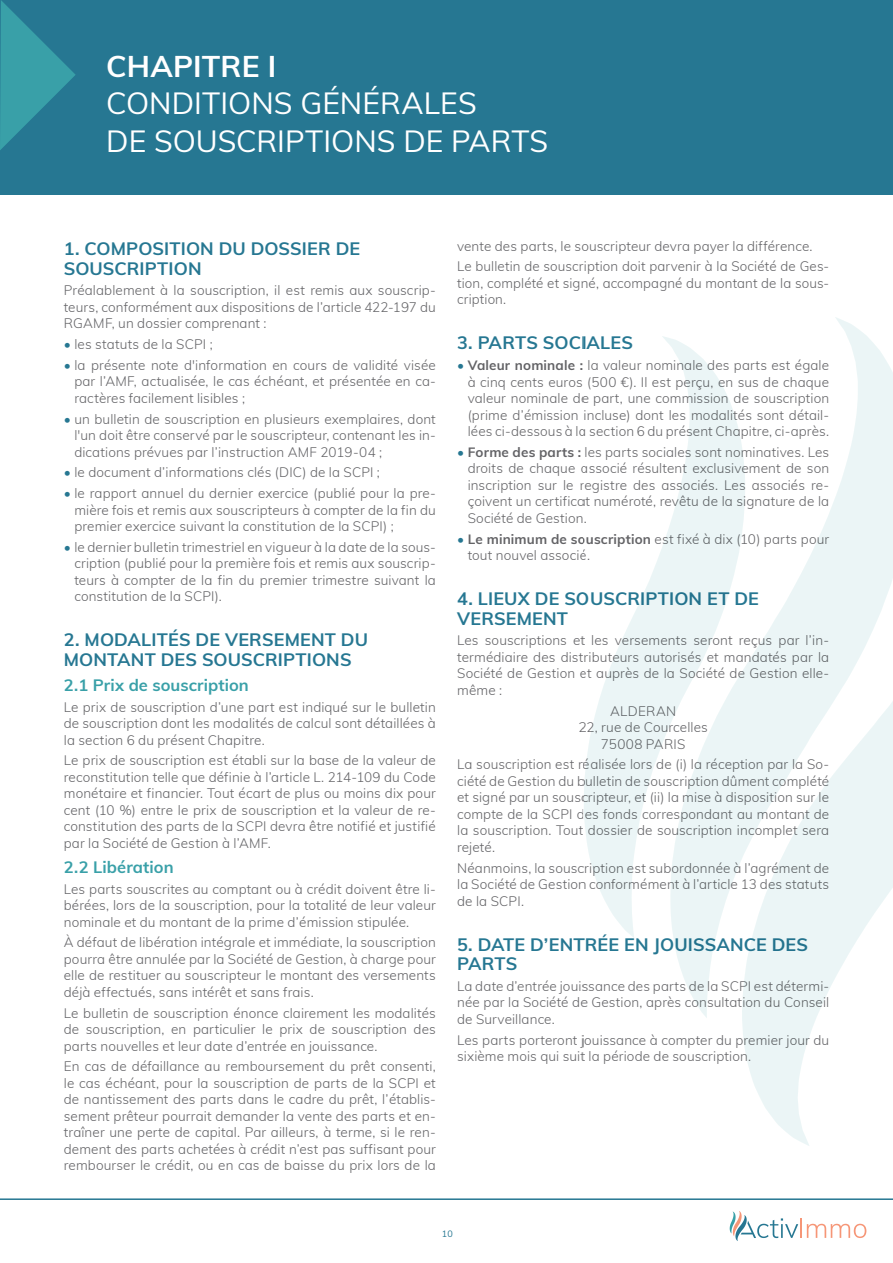
<style>
.page{position:relative;width:893px;height:1263px;background:#fff}
.page>*{position:absolute;margin:0;border:0;box-sizing:border-box;transform-origin:0 0}
.TITREs{font:30px/37.5px "Muli";color:#fff}
.TITREs-2{font:700 30px "Muli";letter-spacing:.01em;color:#fff}
.Sous_Titres_CAP{font:700 18px/19.5px "Muli";letter-spacing:.005em;color:#267792}
.Sous_titre_2{font:700 16.5px "Muli";letter-spacing:.005em;color:#39a0a8}
.Corps_de_texte{font:300 13.5px/16.5px "Muli";letter-spacing:.01em;color:#636366;text-align:justify}
.t1{font:9px "Muli";color:#267792}
.s1{color:#267792}
.s2{font-weight:700}
</style>
<div class="page">
<svg style="left:730px;top:1211px;width:136px;height:30px"></svg>
<hr style="left:0;top:1198px;width:893px;height:2px;background:#267792">
<div style="left:0;top:0;width:893px;height:194px;background:#267792"></div>
<svg style="left:0;top:0;width:76px;height:150px"></svg>
<svg style="left:584px;top:336px;width:86px;height:602px"></svg>
<svg style="left:670px;top:317px;width:223px;height:701px;fill:#ebf5f6"></svg>
<svg style="left:742px;top:432px;width:151px;height:714px;fill:#ebf5f6"></svg>
<p class="TITREs-2" style="left:106px;top:44px;width:172px">CHAPITRE I</p>
<p class="TITREs" style="left:106px;top:83px;width:443px">CONDITIONS GÉNÉRALES<br>DE SOUSCRIPTIONS DE PARTS</p>
<p class="Sous_Titres_CAP" style="left:64px;top:238px;width:298px">1. COMPOSITION DU DOSSIER DE<br>SOUSCRIPTION</p>
<p class="Corps_de_texte" style="left:64px;top:282px;width:374px">Préalablement à la souscription, il est remis aux souscrip&shy;teurs, conformément aux dispositions de l’article 422-197 du RGAMF, un dossier comprenant :</p>
<p class="Corps_de_texte" style="left:64px;top:335px;width:150px"><span class="s1">•</span> les statuts de la SCPI ;</p>
<p class="Corps_de_texte" style="left:74px;top:356px;width:363px;text-indent:-11px"><span class="s1">•</span> la présente note d'information en cours de validité visée par l’AMF, actualisée, le cas échéant, et présentée en ca&shy;ractères facilement lisibles ;</p>
<p class="Corps_de_texte" style="left:74px;top:410px;width:363px;text-indent:-11px"><span class="s1">•</span> un bulletin de souscription en plusieurs exemplaires, dont l'un doit être conservé par le souscripteur, contenant les in&shy;dications prévues par l’instruction AMF 2019-04 ;</p>
<p class="Corps_de_texte" style="left:64px;top:464px;width:318px"><span class="s1">•</span> le document d’informations clés (DIC) de la SCPI ;</p>
<p class="Corps_de_texte" style="left:74px;top:484px;width:363px;text-indent:-11px"><span class="s1">•</span> le rapport annuel du dernier exercice (publié pour la pre&shy;mière fois et remis aux souscripteurs à compter de la fin du premier exercice suivant la constitution de la SCPI) ;</p>
<p class="Corps_de_texte" style="left:74px;top:538px;width:363px;text-indent:-11px"><span class="s1">•</span> le dernier bulletin trimestriel en vigueur à la date de la sous&shy;cription (publié pour la première fois et remis aux souscrip&shy;teurs à compter de la fin du premier trimestre suivant la constitution de la SCPI).</p>
<p class="Sous_Titres_CAP" style="left:64px;top:629px;width:306px">2. MODALITÉS DE VERSEMENT DU<br>MONTANT DES SOUSCRIPTIONS</p>
<p class="Sous_titre_2" style="left:64px;top:673px;width:187px">2.1 Prix de souscription</p>
<p class="Corps_de_texte" style="left:64px;top:698px;width:374px">Le prix de souscription d’une part est indiqué sur le bulletin de souscription dont les modalités de calcul sont détaillées à la section 6 du présent Chapitre.</p>
<p class="Corps_de_texte" style="left:64px;top:752px;width:374px">Le prix de souscription est établi sur la base de la valeur de reconstitution telle que définie à l’article L. 214-109 du Code monétaire et financier. Tout écart de plus ou moins dix pour cent (10 %) entre le prix de souscription et la valeur de re&shy;constitution des parts de la SCPI devra être notifié et justifié par la Société de Gestion à l’AMF.</p>
<p class="Sous_titre_2" style="left:64px;top:855px;width:111px">2.2 Libération</p>
<p class="Corps_de_texte" style="left:64px;top:880px;width:374px">Les parts souscrites au comptant ou à crédit doivent être li&shy;bérées, lors de la souscription, pour la totalité de leur valeur nominale et du montant de la prime d’émission stipulée.</p>
<p class="Corps_de_texte" style="left:64px;top:934px;width:374px">À défaut de libération intégrale et immédiate, la souscription pourra être annulée par la Société de Gestion, à charge pour elle de restituer au souscripteur le montant des versements déjà effectués, sans intérêt et sans frais.</p>
<p class="Corps_de_texte" style="left:64px;top:1004px;width:374px">Le bulletin de souscription énonce clairement les modalités de souscription, en particulier le prix de souscription des parts nouvelles et leur date d’entrée en jouissance.</p>
<p class="Corps_de_texte" style="left:64px;top:1058px;width:374px">En cas de défaillance au remboursement du prêt consenti, le cas échéant, pour la souscription de parts de la SCPI et de nantissement des parts dans le cadre du prêt, l’établis&shy;sement prêteur pourrait demander la vente des parts et en&shy;traîner une perte de capital. Par ailleurs, à terme, si le ren&shy;dement des parts achetées à crédit n’est pas suffisant pour rembourser le crédit, ou en cas de baisse du prix lors de la</p>
<p class="Corps_de_texte" style="left:457px;top:237px;width:357px">vente des parts, le souscripteur devra payer la différence.</p>
<p class="Corps_de_texte" style="left:457px;top:258px;width:374px">Le bulletin de souscription doit parvenir à la Société de Ges&shy;tion, complété et signé, accompagné du montant de la sous&shy;cription.</p>
<p class="Sous_Titres_CAP" style="left:457px;top:332px;width:177px">3. PARTS SOCIALES</p>
<p class="Corps_de_texte" style="left:468px;top:356px;width:363px;text-indent:-11px"><span class="s1">•</span> <span class="s2">Valeur nominale :</span> la valeur nominale des parts est égale à cinq cents euros (500 €). Il est perçu, en sus de chaque valeur nominale de part, une commission de souscription (prime d’émission incluse) dont les modalités sont détail&shy;lées ci-dessous à la section 6 du présent Chapitre, ci-après.</p>
<p class="Corps_de_texte" style="left:468px;top:443px;width:363px;text-indent:-11px"><span class="s1">•</span> <span class="s2">Forme des parts :</span> les parts sociales sont nominatives. Les droits de chaque associé résultent exclusivement de son inscription sur le registre des associés. Les associés re&shy;çoivent un certificat numéroté, revêtu de la signature de la Société de Gestion.</p>
<p class="Corps_de_texte" style="left:468px;top:530px;width:363px;text-indent:-11px"><span class="s1">•</span> <span class="s2">Le minimum de souscription</span> est fixé à dix (10) parts pour tout nouvel associé.</p>
<p class="Sous_Titres_CAP" style="left:457px;top:588px;width:303px">4. LIEUX DE SOUSCRIPTION ET DE<br>VERSEMENT</p>
<p class="Corps_de_texte" style="left:457px;top:632px;width:374px">Les souscriptions et les versements seront reçus par l’in&shy;termédiaire des distributeurs autorisés et mandatés par la Société de Gestion et auprès de la Société de Gestion elle&shy;même :</p>
<p class="Corps_de_texte" style="left:610px;top:702px;width:67px">ALDERAN</p>
<p class="Corps_de_texte" style="left:578px;top:718px;width:131px">22, rue de Courcelles</p>
<p class="Corps_de_texte" style="left:601px;top:735px;width:86px">75008 PARIS</p>
<p class="Corps_de_texte" style="left:457px;top:756px;width:374px">La souscription est réalisée lors de (i) la réception par la So&shy;ciété de Gestion du bulletin de souscription dûment complété et signé par un souscripteur, et (ii) la mise à disposition sur le compte de la SCPI des fonds correspondant au montant de la souscription. Tout dossier de souscription incomplet sera rejeté.</p>
<p class="Corps_de_texte" style="left:457px;top:859px;width:374px">Néanmoins, la souscription est subordonnée à l’agrément de la Société de Gestion conformément à l’article 13 des statuts de la SCPI.</p>
<p class="Sous_Titres_CAP" style="left:457px;top:933px;width:352px">5. DATE D’ENTRÉE EN JOUISSANCE DES<br>PARTS</p>
<p class="Corps_de_texte" style="left:457px;top:977px;width:374px">La date d’entrée jouissance des parts de la SCPI est détermi&shy;née par la Société de Gestion, après consultation du Conseil de Surveillance.</p>
<p class="Corps_de_texte" style="left:457px;top:1031px;width:374px">Les parts porteront jouissance à compter du premier jour du sixième mois qui suit la période de souscription.</p>
<p class="t1" style="left:442px;top:1227px;width:12px">10</p>
</div>
